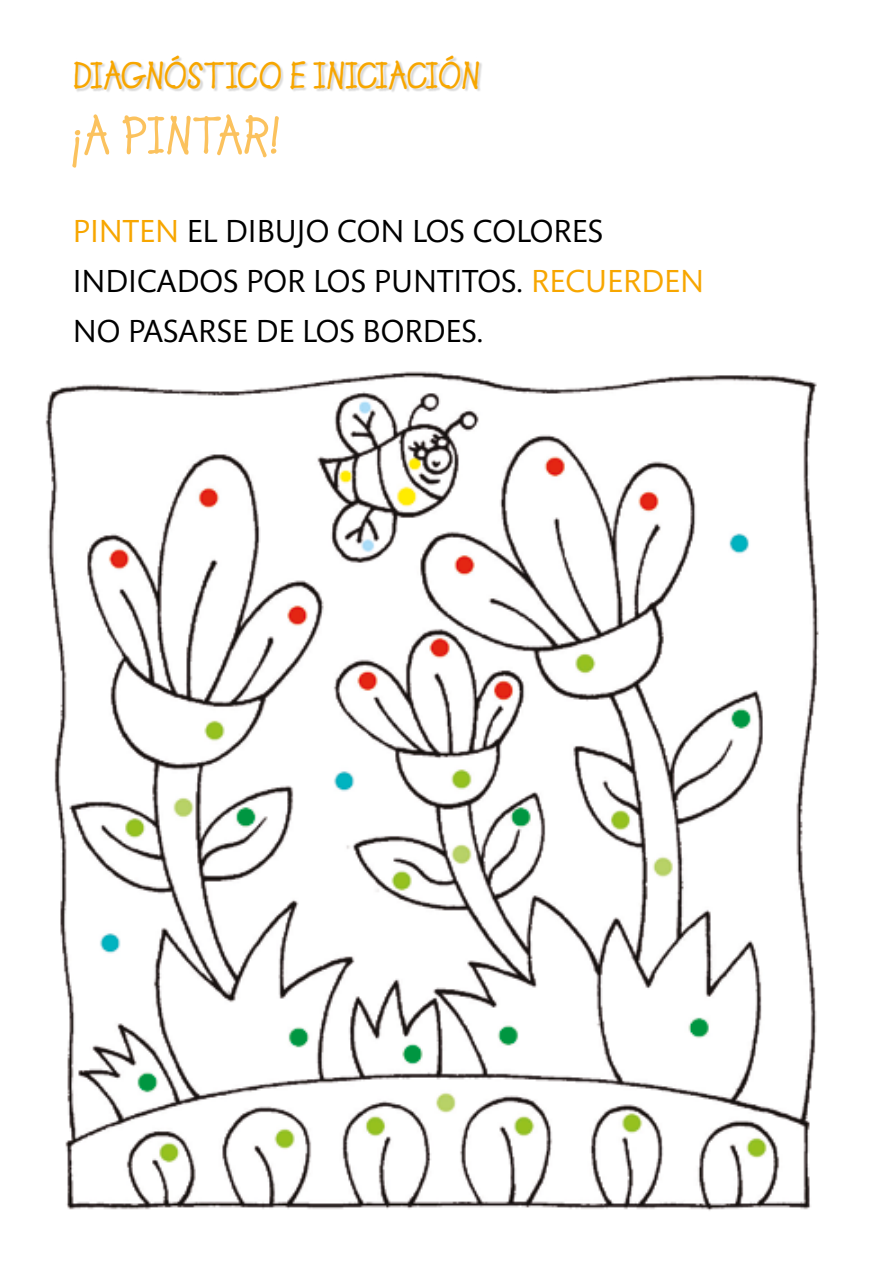
<style>
.page{position:relative;width:886px;height:1276px;background:#fff}
.page>*{position:absolute;margin:0;border:0;box-sizing:border-box;transform-origin:0 0}
.t1{font:52.5px "Lemonade ICG Bold";color:#fbc25e}
.t2{font:37.5px "Lemonade ICG Bold";letter-spacing:-.01em;color:#f7a600}
.t3{font:32.5px/50px "Mundo Sans Std";color:#000}
.s1{color:#f7a600}
</style>
<div class="page">
<div style="left:75px;top:57px;width:408px;height:36px;background:#000;opacity:.15"></div>
<img style="left:45px;top:371px;width:774px;height:840px">
<p class="t2" style="left:73px;top:53px;width:409px">DIAGNÓSTICO E INICIACIÓN</p>
<h1 class="t1" style="left:71px;top:105px;width:211px">¡A PINTAR!</h1>
<p class="t3" style="left:73px;top:207px;width:633px"><span class="s1">PINTEN</span> EL DIBUJO CON LOS COLORES<br>INDICADOS POR LOS PUNTITOS. <span class="s1">RECUERDEN<br></span>NO PASARSE DE LOS BORDES.</p>
</div>
